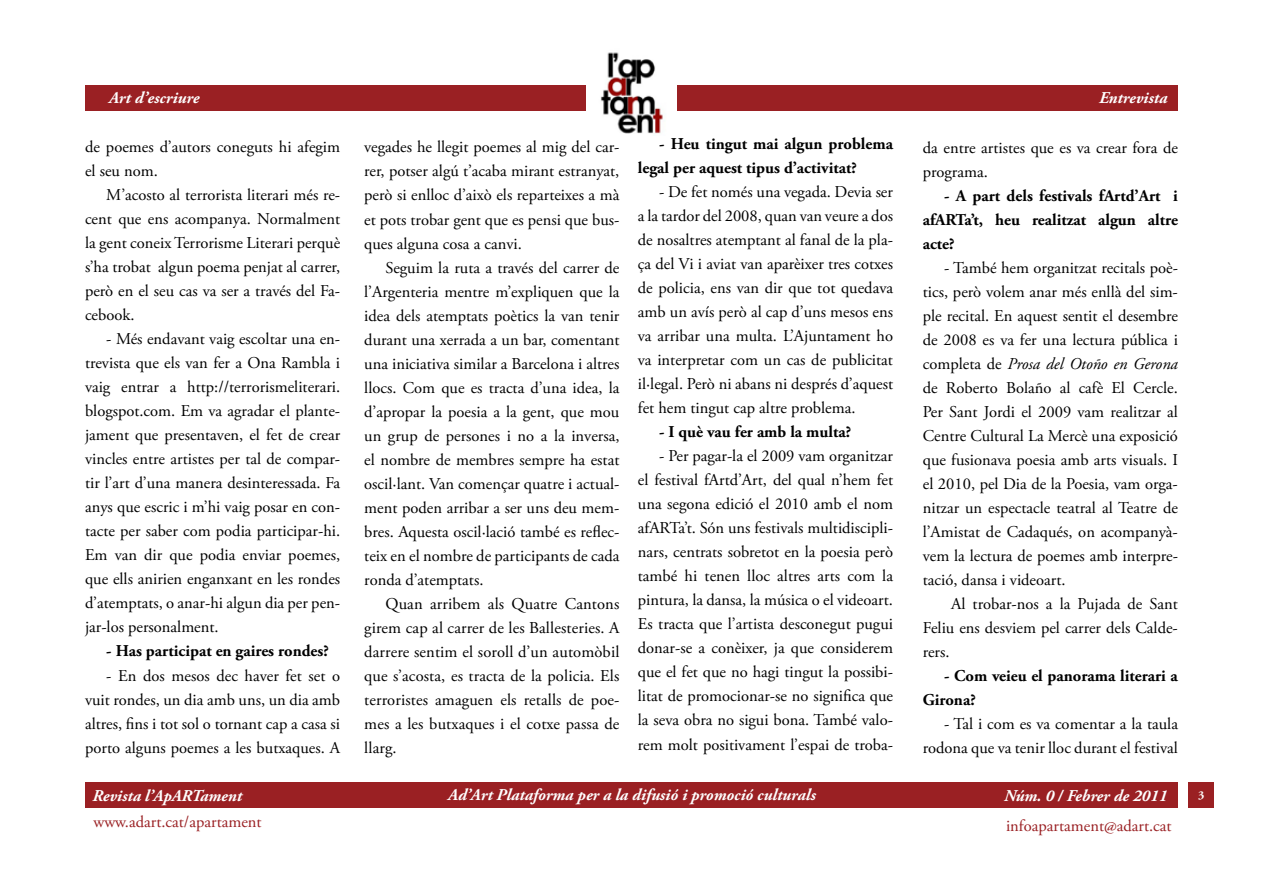
<style>
.page{position:relative;width:1263px;height:893px;background:#fff}
.page>*{position:absolute;margin:0;border:0;box-sizing:border-box;transform-origin:0 0}
.t1{font:16.5px/24px "Adobe Garamond Pro";color:#000;text-align:justify}
.t2{font:700 16.5px/24px "Adobe Garamond Pro";color:#000}
.t3{font:italic 700 16.5px "Adobe Garamond Pro";color:#fff}
.t4{font:16.5px "Adobe Garamond Pro";color:#9a2023}
.t5{font:700 12px "Adobe Garamond Pro";color:#fff}
.s1{font-style:italic}
</style>
<div class="page">
<div style="left:86px;top:782px;width:1092px;height:26px;background:#9a2023"></div>
<div style="left:85px;top:85px;width:501px;height:26px;background:#9a2023"></div>
<div style="left:677px;top:85px;width:501px;height:26px;background:#9a2023"></div>
<img style="left:600px;top:52px;width:63px;height:82px">
<div style="left:1188px;top:782px;width:26px;height:26px;background:#9a2023"></div>
<p class="t3" style="left:109px;top:89px;width:92px">Art d’escriure</p>
<p class="t3" style="left:1099px;top:89px;width:70px">Entrevista</p>
<p class="t1" style="left:85px;top:136px;width:257px">de poemes d’autors coneguts hi afegim el seu nom.</p>
<p class="t1" style="left:85px;top:184px;width:257px;text-indent:21px">M’acosto al terrorista literari més re&shy;cent que ens acompanya. Normalment la gent coneix Terrorisme Literari perquè s’ha trobat algun poema penjat al carrer, però en el seu cas va ser a través del Fa&shy;cebook.</p>
<p class="t1" style="left:85px;top:328px;width:257px;text-indent:21px">- Més endavant vaig escoltar una en&shy;trevista que els van fer a Ona Rambla i vaig entrar a http://terrorismeliterari. blogspot.com. Em va agradar el plante&shy;jament que presentaven, el fet de crear vincles entre artistes per tal de compar&shy;tir l’art d’una manera desinteressada. Fa anys que escric i m’hi vaig posar en con&shy;tacte per saber com podia participar-hi.<br>Em van dir que podia enviar poemes, que ells anirien enganxant en les rondes d’atemptats, o anar-hi algun dia per pen&shy;jar-los personalment.</p>
<p class="t2" style="left:106px;top:640px;width:224px">- Has participat en gaires rondes?</p>
<p class="t1" style="left:85px;top:664px;width:257px;text-indent:21px">- En dos mesos dec haver fet set o vuit rondes, un dia amb uns, un dia amb altres, fins i tot sol o tornant cap a casa si porto alguns poemes a les butxaques. A</p>
<p class="t1" style="left:364px;top:136px;width:257px">vegades he llegit poemes al mig del car&shy;rer, potser algú t’acaba mirant estranyat, però si enlloc d’això els reparteixes a mà et pots trobar gent que es pensi que bus&shy;ques alguna cosa a canvi.</p>
<p class="t1" style="left:364px;top:256px;width:257px;text-indent:21px">Seguim la ruta a través del carrer de l’Argenteria mentre m’expliquen que la idea dels atemptats poètics la van tenir durant una xerrada a un bar, comentant una iniciativa similar a Barcelona i altres llocs. Com que es tracta d’una idea, la d’apropar la poesia a la gent, que mou un grup de persones i no a la inversa, el nombre de membres sempre ha estat oscil·lant. Van començar quatre i actual&shy;ment poden arribar a ser uns deu mem&shy;bres. Aquesta oscil·lació també es reflec&shy;teix en el nombre de participants de cada ronda d’atemptats.</p>
<p class="t1" style="left:364px;top:592px;width:257px;text-indent:21px">Quan arribem als Quatre Cantons girem cap al carrer de les Ballesteries. A darrere sentim el soroll d’un automòbil que s’acosta, es tracta de la policia. Els terroristes amaguen els retalls de poe&shy;mes a les butxaques i el cotxe passa de llarg.</p>
<p class="t2" style="left:638px;top:132px;width:257px;text-indent:21px">- Heu tingut mai algun problema legal per aquest tipus d’activitat?</p>
<p class="t1" style="left:638px;top:181px;width:257px;text-indent:21px">- De fet només una vegada. Devia ser a la tardor del 2008, quan van veure a dos de nosaltres atemptant al fanal de la pla&shy;ça del Vi i aviat van aparèixer tres cotxes de policia, ens van dir que tot quedava amb un avís però al cap d’uns mesos ens va arribar una multa. L’Ajuntament ho va interpretar com un cas de publicitat il·legal. Però ni abans ni després d’aquest fet hem tingut cap altre problema.</p>
<p class="t2" style="left:659px;top:420px;width:194px">- I què vau fer amb la multa?</p>
<p class="t1" style="left:638px;top:445px;width:257px;text-indent:21px">- Per pagar-la el 2009 vam organitzar el festival fArtd’Art, del qual n’hem fet una segona edició el 2010 amb el nom afARTa’t. Són uns festivals multidiscipli&shy;nars, centrats sobretot en la poesia però també hi tenen lloc altres arts com la pintura, la dansa, la música o el videoart.<br>Es tracta que l’artista desconegut pugui donar-se a conèixer, ja que considerem que el fet que no hagi tingut la possibi&shy;litat de promocionar-se no significa que la seva obra no sigui bona. També valo&shy;rem molt positivament l’espai de troba-</p>
<p class="t1" style="left:923px;top:136px;width:257px">da entre artistes que es va crear fora de programa.</p>
<p class="t2" style="left:923px;top:184px;width:257px;text-align:justify;text-indent:21px">- A part dels festivals fArtd’Art i afARTa’t, heu realitzat algun altre acte?</p>
<p class="t1" style="left:923px;top:256px;width:257px;text-indent:21px">- També hem organitzat recitals poè&shy;tics, però volem anar més enllà del sim&shy;ple recital. En aquest sentit el desembre de 2008 es va fer una lectura pública i completa de <span class="s1">Prosa del Otoño en Gerona </span>de Roberto Bolaño al cafè El Cercle.<br>Per Sant Jordi el 2009 vam realitzar al Centre Cultural La Mercè una exposició que fusionava poesia amb arts visuals. I el 2010, pel Dia de la Poesia, vam orga&shy;nitzar un espectacle teatral al Teatre de l’Amistat de Cadaqués, on acompanyà&shy;vem la lectura de poemes amb interpre&shy;tació, dansa i videoart.</p>
<p class="t1" style="left:923px;top:592px;width:257px;text-indent:28px">Al trobar-nos a la Pujada de Sant Feliu ens desviem pel carrer dels Calde&shy;rers.</p>
<p class="t2" style="left:923px;top:664px;width:257px;text-indent:21px">- Com veieu el panorama literari a<br>Girona?</p>
<p class="t1" style="left:923px;top:712px;width:257px;text-align:right">- Tal i com es va comentar a la taula rodona que va tenir lloc durant el festival</p>
<p class="t3" style="left:448px;top:785px;width:369px">Ad’Art Plataforma per a la difusió i promoció culturals</p>
<p class="t5" style="left:1198px;top:788px;width:8px">3</p>
<p class="t3" style="left:1004px;top:786px;width:165px">Núm. 0 / Febrer de 2011</p>
<p class="t3" style="left:92px;top:786px;width:151px">Revista l’ApARTament</p>
<p class="t4" style="left:94px;top:812px;width:170px">www.adart.cat/apartament</p>
<p class="t4" style="left:1006px;top:816px;width:167px">infoapartament@adart.cat</p>
</div>
